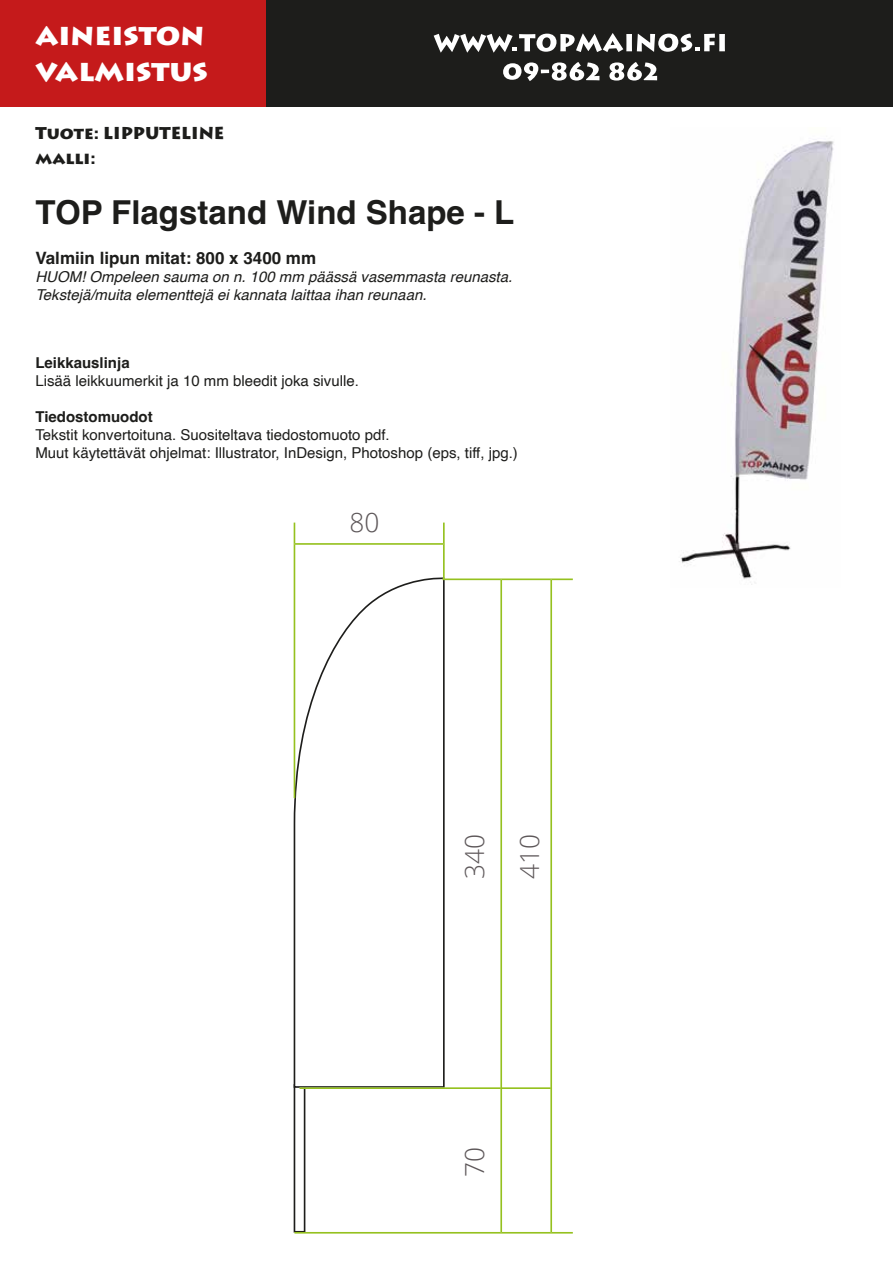
<style>
.page{position:relative;width:893px;height:1263px;background:#fff}
.page>*{position:absolute;margin:0;border:0;box-sizing:border-box;transform-origin:0 0}
.t1{font:700 33px "Helvetica";color:#1d1d1b}
.t2{font:900 30px/36px "Lithos Pro";color:#fff}
.t3{font:300 26.25px "Open Sans";color:#5d5759}
.t4{font:700 16.95px "Helvetica";color:#1d1d1b}
.t5{font:900 16.95px/25.5px "Lithos Pro";color:#1d1d1b}
.t6{font:15px/18px "Helvetica";color:#1d1d1b}
.t7{font:italic 15px/18px "Helvetica";color:#1d1d1b}
.t8{font:700 15px "Helvetica";color:#1d1d1b}
</style>
<div class="page">
<div style="left:266px;top:0;width:627px;height:106px;background:#1d1d1b"></div>
<svg style="left:503px;top:62px;width:96px;height:19px"></svg>
<svg style="left:609px;top:62px;width:48px;height:19px"></svg>
<svg style="left:434px;top:33px;width:291px;height:20px"></svg>
<div style="left:0;top:0;width:266px;height:106px;background:#c51a1b"></div>
<img style="left:679px;top:141px;width:155px;height:444px">
<div style="left:294px;top:1084px;width:11px;height:148px;border:2px solid #1d1d1b"></div>
<svg style="left:293px;top:576px;width:152px;height:512px"></svg>
<hr style="left:294px;top:523px;width:1px;height:275px;background:#95c11f">
<hr style="left:443px;top:523px;width:2px;height:56px;background:#95c11f">
<hr style="left:294px;top:543px;width:150px;height:2px;background:#95c11f">
<hr style="left:442px;top:578px;width:131px;height:2px;background:#95c11f">
<hr style="left:294px;top:1232px;width:279px;height:1px;background:#95c11f">
<hr style="left:300px;top:1087px;width:251px;height:2px;background:#95c11f">
<hr style="left:500px;top:579px;width:2px;height:654px;background:#95c11f">
<hr style="left:550px;top:579px;width:2px;height:654px;background:#95c11f">
<h2 class="t2" style="left:35px;top:17px;width:174px">aineiston valmistus</h2>
<p class="t5" style="left:35px;top:120px;width:191px">Tuote: LIPPUTELINE malli:</p>
<h1 class="t1" style="left:35px;top:193px;width:480px">TOP Flagstand Wind Shape - L</h1>
<p class="t4" style="left:35px;top:248px;width:282px">Valmiin lipun mitat: 800 x 3400 mm</p>
<p class="t7" style="left:35px;top:268px;width:478px">HUOM! Ompeleen sauma on n. 100 mm päässä vasemmasta reunasta.<br>Tekstejä/muita elementtejä ei kannata laittaa ihan reunaan.</p>
<p class="t8" style="left:35px;top:354px;width:96px">Leikkauslinja</p>
<p class="t6" style="left:35px;top:372px;width:325px">Lisää leikkuumerkit ja 10 mm bleedit joka sivulle.</p>
<p class="t8" style="left:35px;top:408px;width:119px">Tiedostomuodot</p>
<p class="t6" style="left:35px;top:426px;width:484px">Tekstit konvertoituna. Suositeltava tiedostomuoto pdf.<br>Muut käytettävät ohjelmat: Illustrator, InDesign, Photoshop (eps, tiff, jpg.)</p>
<h3 class="t3" style="left:350px;top:505px;width:31px">80</h3>
<h3 class="t3" style="left:457px;top:879px;width:46px;rotate:-90deg">340</h3>
<h3 class="t3" style="left:512px;top:879px;width:46px;rotate:-90deg">410</h3>
<h3 class="t3" style="left:457px;top:1177px;width:31px;rotate:-90deg">70</h3>
</div>
